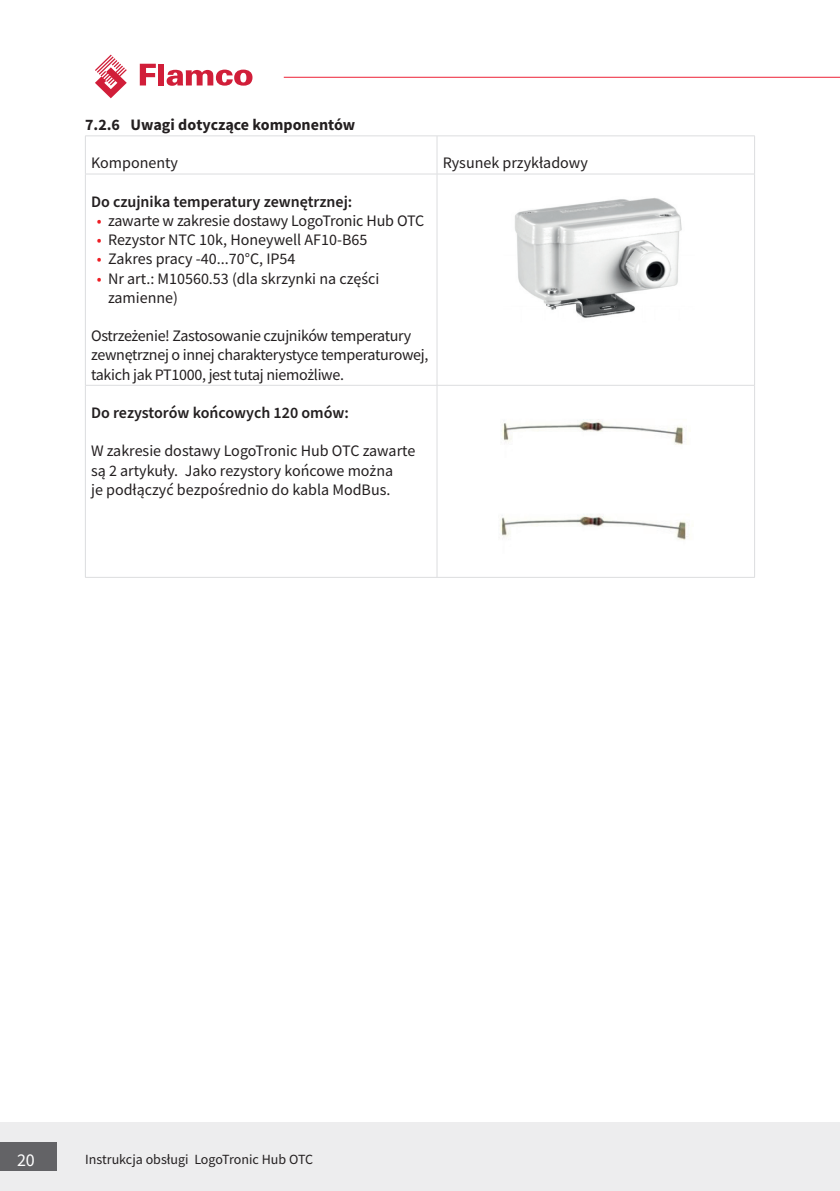
<style>
.page{position:relative;width:840px;height:1191px;background:#fff}
.page>*{position:absolute;margin:0;border:0;box-sizing:border-box;transform-origin:0 0}
.t1{font:18px "Source Sans Pro";color:#fff}
.t2{font:16px/19.2px "Source Sans Pro";letter-spacing:-.01em;color:#231f20}
.t3{font:600 16px "Source Sans Pro";color:#231f20}
.t4{font:700 16px "Source Sans Pro";color:#231f20}
.t5{font:14px "Source Sans Pro";color:#231f20}
.s1{color:#ee1d23}
</style>
<div class="page">
<hr style="left:283px;top:77px;width:556px;height:1px;background:#ed2135">
<div style="left:0;top:1123px;width:839px;height:68px;background:#ededee"></div>
<div style="left:0;top:1142px;width:57px;height:29px;background:#636366"></div>
<svg style="left:140px;top:64px;width:16px;height:21px"></svg>
<div style="left:158px;top:64px;width:6px;height:21px;background:#d11e39"></div>
<svg style="left:166px;top:70px;width:86px;height:16px"></svg>
<svg style="left:95px;top:55px;width:32px;height:43px"></svg>
<hr style="left:85px;top:135px;width:352px;height:1px;background:#dcdddf">
<hr style="left:85px;top:136px;width:1px;height:38px;background:#dcdddf">
<hr style="left:437px;top:135px;width:317px;height:1px;background:#dcdddf">
<hr style="left:436px;top:136px;width:1px;height:38px;background:#dcdddf">
<hr style="left:753px;top:136px;width:1px;height:38px;background:#dcdddf">
<hr style="left:85px;top:174px;width:352px;height:1px;background:#dcdddf">
<hr style="left:85px;top:174px;width:1px;height:211px;background:#dcdddf">
<hr style="left:437px;top:174px;width:317px;height:1px;background:#dcdddf">
<hr style="left:436px;top:174px;width:1px;height:211px;background:#dcdddf">
<hr style="left:753px;top:174px;width:1px;height:211px;background:#dcdddf">
<hr style="left:85px;top:385px;width:352px;height:1px;background:#dcdddf">
<hr style="left:85px;top:385px;width:1px;height:192px;background:#dcdddf">
<hr style="left:437px;top:385px;width:317px;height:1px;background:#dcdddf">
<hr style="left:436px;top:385px;width:1px;height:192px;background:#dcdddf">
<hr style="left:753px;top:385px;width:1px;height:192px;background:#dcdddf">
<hr style="left:85px;top:577px;width:352px;height:1px;background:#dcdddf">
<hr style="left:437px;top:577px;width:317px;height:1px;background:#dcdddf">
<img style="left:515px;top:198px;width:167px;height:120px">
<img style="left:502px;top:419px;width:185px;height:26px">
<img style="left:500px;top:514px;width:190px;height:26px">
<p class="t4" style="left:85px;top:114px;width:271px">7.2.6 Uwagi dotyczące komponentów</p>
<p class="t2" style="left:91px;top:153px;width:88px">Komponenty</p>
<p class="t2" style="left:442px;top:153px;width:146px">Rysunek przykładowy</p>
<p class="t3" style="left:91px;top:191px;width:263px">Do czujnika temperatury zewnętrznej:</p>
<p class="t2" style="left:97px;top:211px;width:329px"><span class="s1">•</span> zawarte w zakresie dostawy LogoTronic Hub OTC</p>
<p class="t2" style="left:97px;top:230px;width:272px"><span class="s1">•</span> Rezystor NTC 10k, Honeywell AF10-B65</p>
<p class="t2" style="left:97px;top:249px;width:200px"><span class="s1">•</span> Zakres pracy -40...70°C, IP54</p>
<p class="t2" style="left:108px;top:268px;width:272px;text-indent:-11px"><span class="s1">•</span> Nr art.: M10560.53 (dla skrzynki na części zamienne)</p>
<p class="t2" style="left:91px;top:326px;width:338px">Ostrzeżenie! Zastosowanie czujników temperatury zewnętrznej o innej charakterystyce temperaturowej, takich jak PT1000, jest tutaj niemożliwe.</p>
<p class="t3" style="left:91px;top:402px;width:259px">Do rezystorów końcowych 120 omów:</p>
<p class="t2" style="left:91px;top:441px;width:325px">W zakresie dostawy LogoTronic Hub OTC zawarte są 2 artykuły. Jako rezystory końcowe można<br>je podłączyć bezpośrednio do kabla ModBus.</p>
<p class="t1" style="left:17px;top:1148px;width:19px">20</p>
<p class="t5" style="left:85px;top:1150px;width:229px">Instrukcja obsługi LogoTronic Hub OTC</p>
</div>
